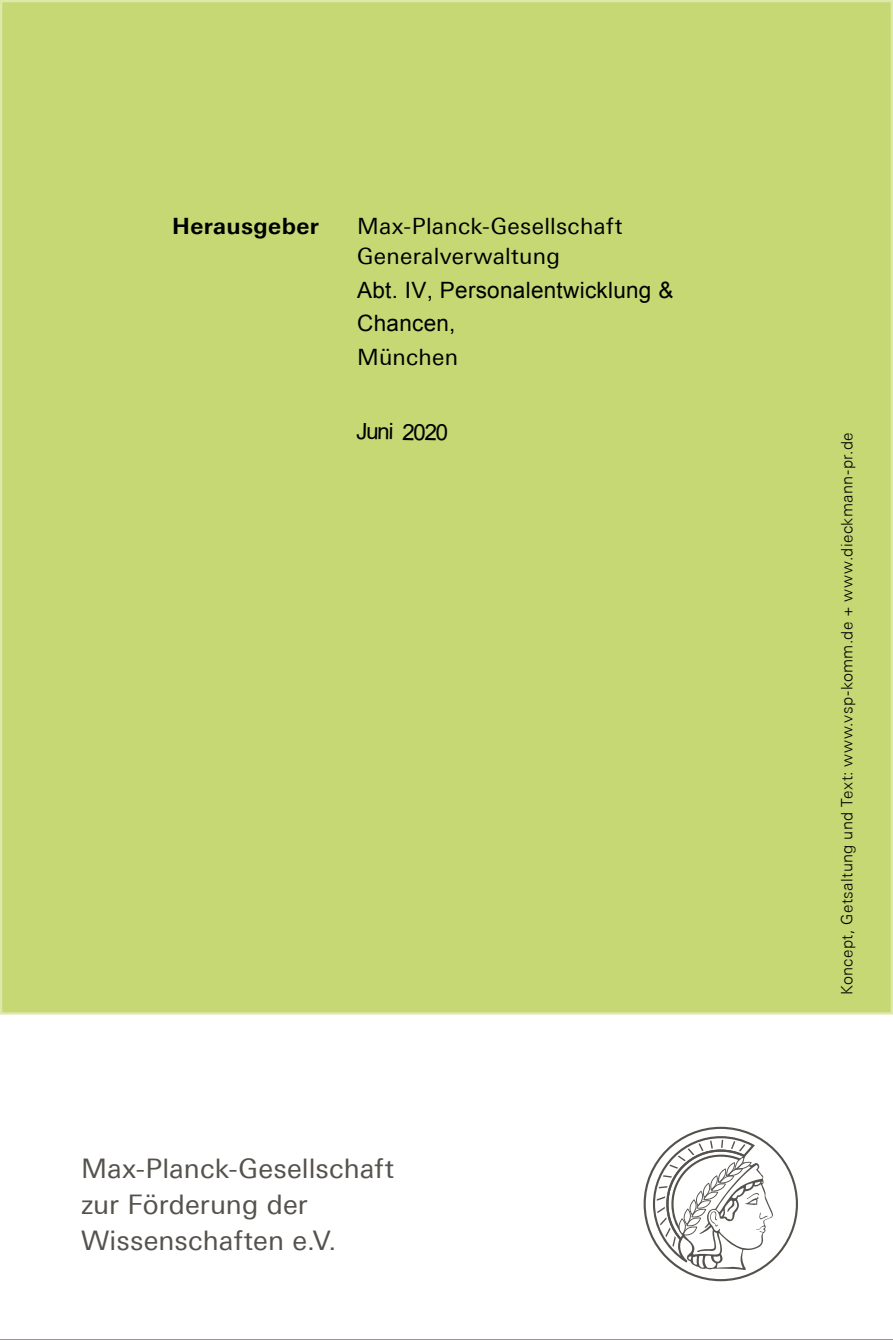
<style>
.page{position:relative;width:893px;height:1340px;background:#fff}
.page>*{position:absolute;margin:0;border:0;box-sizing:border-box;transform-origin:0 0}
.t1{font:27px/36px "Univers Next Pro";letter-spacing:.005em;color:#55524e}
.t2{font:22.5px/29.2px "Univers Next Pro";letter-spacing:.015em;color:#000}
.t3{font:22.5px/33.8px "Arial";letter-spacing:.015em;color:#000}
.t4{font:700 22.5px "Univers Next Pro";letter-spacing:.015em;color:#000}
.t5{font:300 15.75px "Univers Next Pro";letter-spacing:.025em;color:#000}
</style>
<div class="page">
<hr style="left:0;top:1339px;width:893px;height:1px;background:#7f7c7a">
<svg style="left:644px;top:1126px;width:154px;height:155px"></svg>
<div style="left:1px;top:1px;width:891px;height:1012px;background:#c6d874"></div>
<h2 class="t4" style="left:172px;top:213px;width:148px">Herausgeber</h2>
<h2 class="t2" style="left:357px;top:212px;width:267px">Max-Planck-Gesellschaft<br>Generalverwaltung</h2>
<h2 class="t3" style="left:357px;top:273px;width:318px">Abt. IV, Personalentwicklung &amp;<br>Chancen,</h2>
<h2 class="t2" style="left:357px;top:342px;width:103px">München</h2>
<h2 class="t3" style="left:356px;top:414px;width:94px;rotate:1deg">Juni 2020</h2>
<h1 class="t1" style="left:81px;top:1150px;width:315px">Max-Planck-Gesellschaft zur Förderung der<br>Wissenschaften e.V.</h1>
<p class="t5" style="left:838px;top:995px;width:564px;rotate:-90deg">Koncept, Getsaltung und Text: www.vsp-komm.de + www.dieckmann-pr.de</p>
</div>
